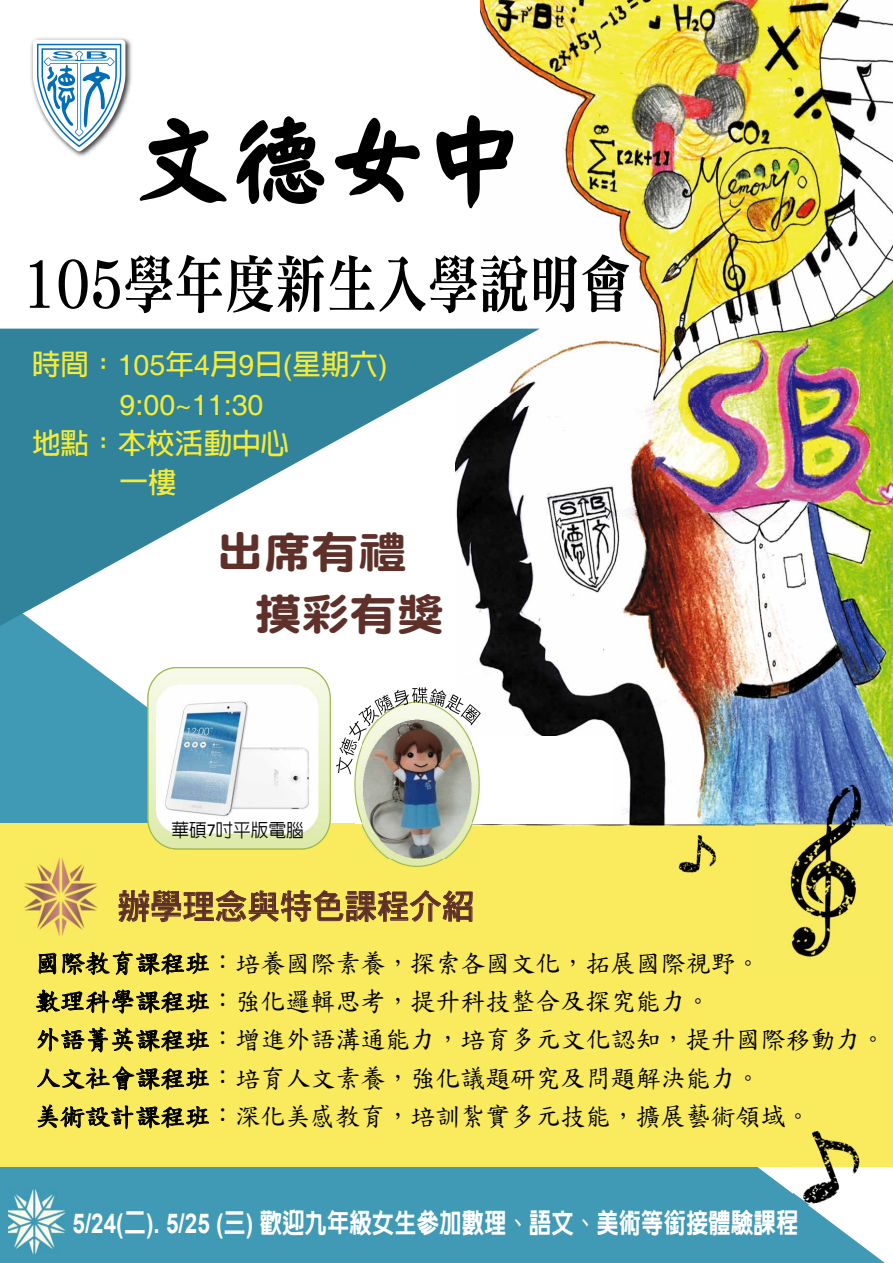
<style>
.page{position:relative;width:893px;height:1263px;background:#fff}
.page>*{position:absolute;margin:0;border:0;box-sizing:border-box;transform-origin:0 0}
.t1{font:101.25px "DF Yan Kai W5 WINP BF";color:#000;scale:.96 1}
.t2{font:63px "DFN Ming W9 WINP BF";color:#000;scale:.8 1}
.t3{font:43.05px "DFN Yuan W9 WINP BF";color:#5f302a;scale:1.1 1}
.t4{font:33.75px "DF Hei W7 WINP BF";color:#5f302a;scale:.96 1}
.t5{font:700 28.8px/39.3px "Lin Gothic";color:#f4ec35}
.t6{font:28.8px "Helvetica";color:#f4ec35}
.t7{font:800 27.3px "New Gothic";color:#fff;scale:.82 1}
.t8{font:26.1px/38.4px "DF Kai Shu SB Estd BF";color:#000;scale:.96 1}
.t9{font:18.45px "New Gothic Meduim";color:#000;scale:.96 1}
.s1{font-family:"Helvetica";font-weight:400}
.s2{font-family:"Calibri"}
.s3{font-family:"Arial";font-weight:700}
</style>
<div class="page">
<img style="left:0;top:0;width:893px;height:1263px">
<h1 class="t1" style="left:134px;top:111px;width:407px">文德女中</h1>
<h2 class="t2" style="left:23px;top:252px;width:761px">105學年度新生入學說明會</h2>
<p class="t5" style="left:32px;top:345px;width:357px">時間：<span class="s1">105</span>年<span class="s1">4</span>月<span class="s1">9</span>日<span class="s1">(</span>星期六<span class="s1">)</span></p>
<p class="t6" style="left:120px;top:388px;width:145px">9:00~11:30</p>
<p class="t5" style="left:120px;top:423px;width:171px;text-indent:-88px">地點：本校活動中心一樓</p>
<h3 class="t3" style="left:216px;top:530px;width:174px">出席有禮</h3>
<h3 class="t3" style="left:255px;top:593px;width:174px">摸彩有獎</h3>
<p class="t9" style="left:171px;top:821px;width:140px">華碩<span class="s2">7</span>吋平版電腦</p>
<p class="t4" style="left:118px;top:889px;width:373px">辦學理念與特色課程介紹</p>
<p class="t8" style="left:35px;top:944px;width:757px">國際教育課程班：培養國際素養，探索各國文化，拓展國際視野。</p>
<p class="t8" style="left:35px;top:982px;width:888px">數理科學課程班：強化邏輯思考，提升科技整合及探究能力。<br>外語菁英課程班：增進外語溝通能力，培育多元文化認知，提升國際移動力。人文社會課程班：培育人文素養，強化議題研究及問題解決能力。<br>美術設計課程班：深化美感教育，培訓紮實多元技能，擴展藝術領域。</p>
<p class="t7" style="left:73px;top:1208px;width:887px"><span class="s3">5/24(</span>二<span class="s3">). 5/25 (</span>三<span class="s3">)</span> 歡迎九年級女生參加數理、語文、美術等銜接體驗課程</p>
</div>
